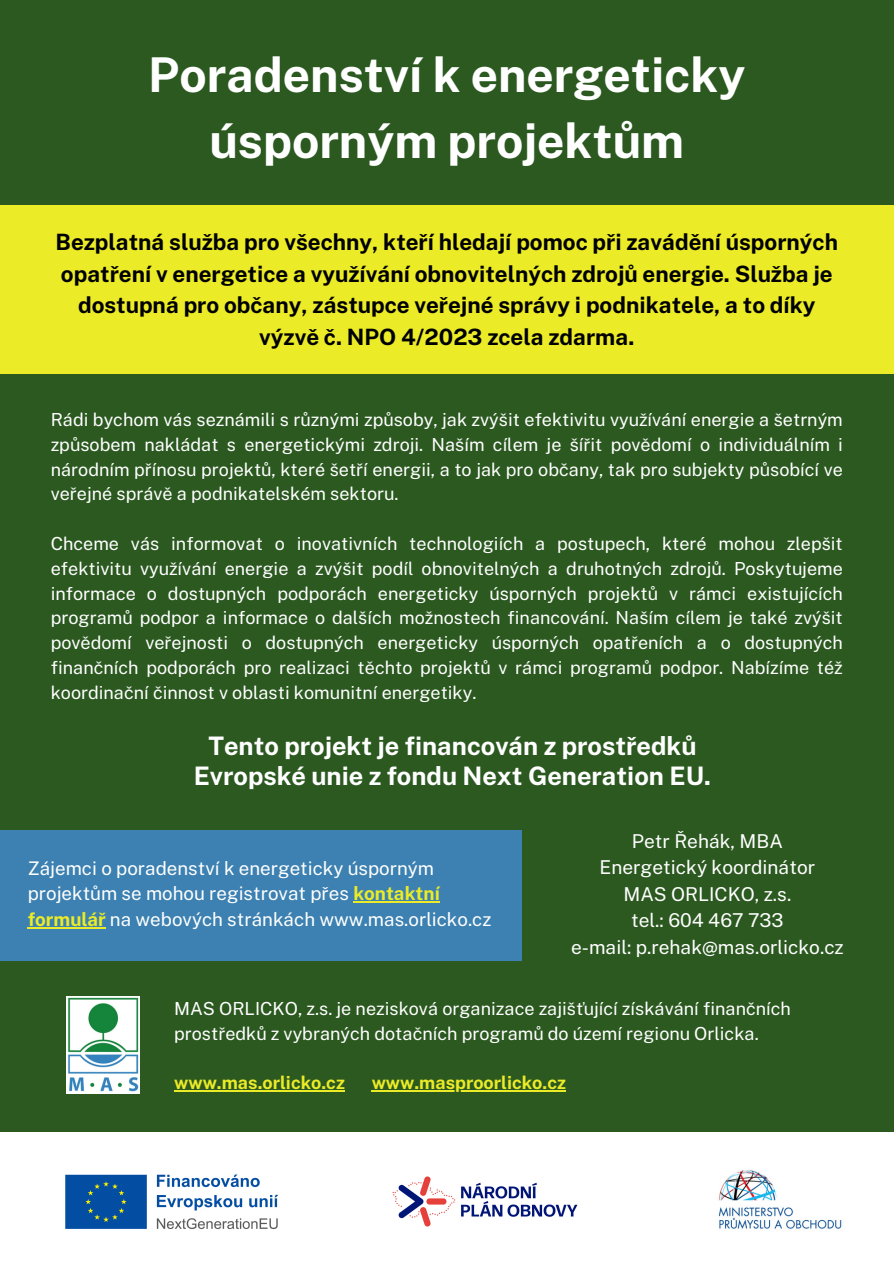
<style>
.page{position:relative;width:894px;height:1264px;background:#fff}
.page>*{position:absolute;margin:0;border:0;box-sizing:border-box;transform-origin:0 0}
.t1{font:700 48px/66.3px "Public Sans";color:#fff;text-align:center}
.t2{font:700 25.5px/30.3px "Public Sans";color:#fff;text-align:center}
.t3{font:700 22.5px/31.5px "Public Sans";color:#000;text-align:center}
.t4{font:19.05px "Public Sans";color:#fff}
.t5{font:18.75px/25.8px "Public Sans";color:#fff}
.t6{font:18px/24.8px "Public Sans";color:#fff;text-align:justify}
.t7{font:700 18px "Public Sans";color:#ebeb27}
.s1{font-weight:700;color:#ebeb27}
</style>
<div class="page">
<div style="left:0;top:0;width:893px;height:1263px;background:#2b5920"></div>
<img style="left:67px;top:996px;width:73px;height:97px">
<div style="left:0;top:205px;width:893px;height:169px;background:#ebeb27"></div>
<div style="left:0;top:1131px;width:893px;height:132px;background:#fff"></div>
<img style="left:718px;top:1169px;width:124px;height:60px">
<img style="left:65px;top:1174px;width:214px;height:55px">
<img style="left:392px;top:1176px;width:186px;height:51px">
<div style="left:0;top:830px;width:521px;height:130px;background:#3c81b1"></div>
<hr style="left:174px;top:1090px;width:171px;height:1px;background:#ebeb27">
<hr style="left:371px;top:1090px;width:195px;height:1px;background:#ebeb27">
<hr style="left:353px;top:901px;width:86px;height:1px;background:#ebeb27">
<hr style="left:28px;top:927px;width:78px;height:1px;background:#ebeb27">
<p class="t1" style="left:148px;top:41px;width:598px">Poradenství k energeticky úsporným projektům</p>
<p class="t3" style="left:56px;top:226px;width:783px">Bezplatná služba pro všechny, kteří hledají pomoc při zavádění úsporných opatření v energetice a využívání obnovitelných zdrojů energie. Služba je dostupná pro občany, zástupce veřejné správy i podnikatele, a to díky výzvě č. NPO 4/2023 zcela zdarma.</p>
<h2 class="t6" style="left:51px;top:407px;width:793px">Rádi bychom vás seznámili s různými způsoby, jak zvýšit efektivitu využívání energie a šetrným způsobem nakládat s energetickými zdroji. Naším cílem je šířit povědomí o individuálním i národním přínosu projektů, které šetří energii, a to jak pro občany, tak pro subjekty působící ve veřejné správě a podnikatelském sektoru.</h2>
<p class="t6" style="left:51px;top:531px;width:793px">Chceme vás informovat o inovativních technologiích a postupech, které mohou zlepšit efektivitu využívání energie a zvýšit podíl obnovitelných a druhotných zdrojů. Poskytujeme informace o dostupných podporách energeticky úsporných projektů v rámci existujících programů podpor a informace o dalších možnostech financování. Naším cílem je také zvýšit povědomí veřejnosti o dostupných energeticky úsporných opatřeních a o dostupných finančních podporách pro realizaci těchto projektů v rámci programů podpor. Nabízíme též koordinační činnost v oblasti komunitní energetiky.</p>
<p class="t2" style="left:194px;top:730px;width:518px">Tento projekt je financován z prostředků<br>Evropské unie z fondu Next Generation EU.</p>
<p class="t5" style="left:28px;top:854px;width:465px">Zájemci o poradenství k energeticky úsporným projektům se mohou registrovat přes <span class="s1">kontaktní formulář</span> na webových stránkách www.mas.orlicko.cz</p>
<p class="t4" style="left:631px;top:829px;width:152px">Petr Řehák, MBA</p>
<p class="t4" style="left:599px;top:856px;width:217px">Energetický koordinátor</p>
<p class="t4" style="left:623px;top:882px;width:169px">MAS ORLICKO, z.s.</p>
<p class="t4" style="left:631px;top:909px;width:154px">tel.: 604 467 733</p>
<h4 class="t4" style="left:571px;top:935px;width:274px">e-mail: p.rehak@mas.orlicko.cz</h4>
<p class="t6" style="left:174px;top:996px;width:618px">MAS ORLICKO, z.s. je nezisková organizace zajišťující získávání finančních prostředků z vybraných dotačních programů do území regionu Orlicka.</p>
<p class="t7" style="left:174px;top:1072px;width:172px">www.mas.orlicko.cz</p>
<p class="t7" style="left:371px;top:1072px;width:196px">www.masproorlicko.cz</p>
</div>
